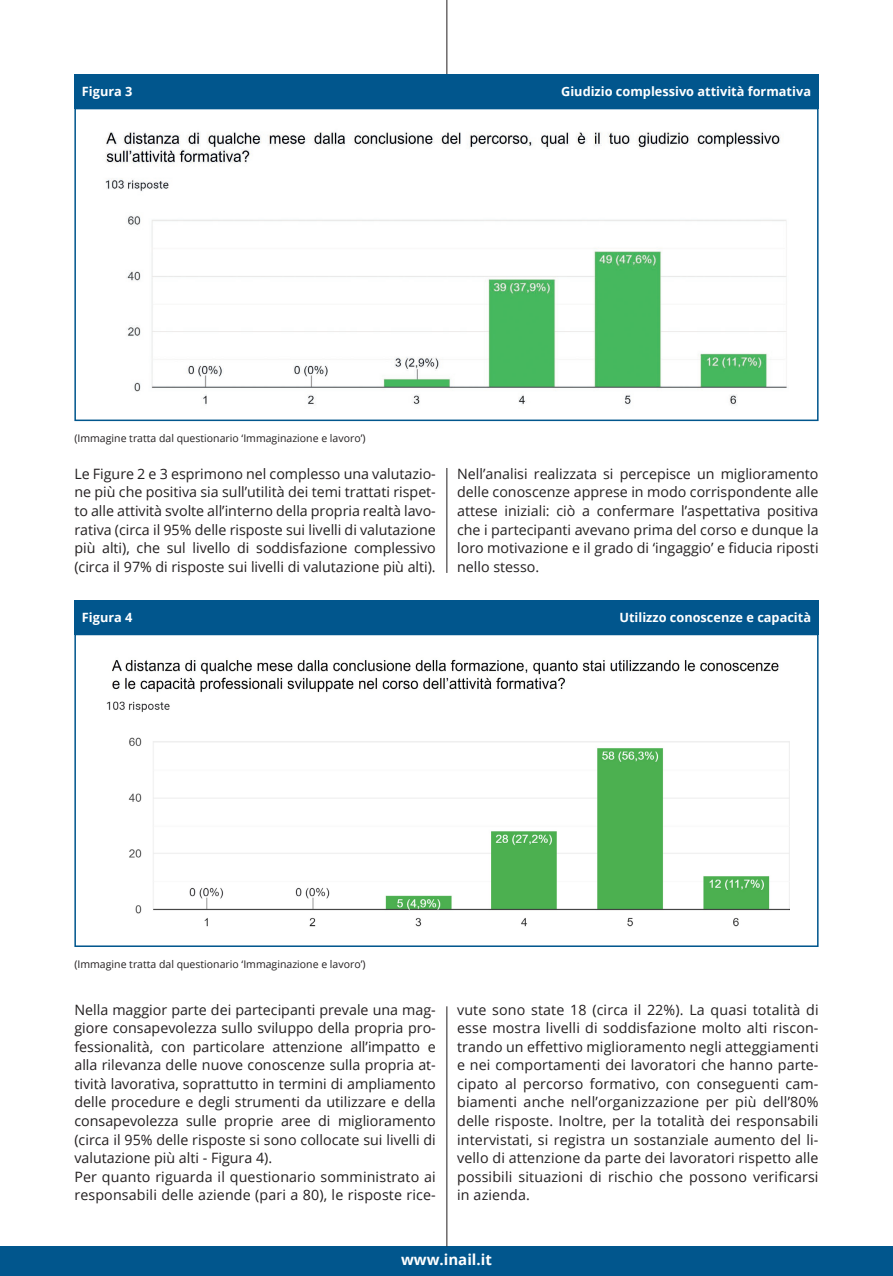
<style>
.page{position:relative;width:893px;height:1276px;background:#fff}
.page>*{position:absolute;margin:0;border:0;box-sizing:border-box;transform-origin:0 0}
.t1{font:700 15px "Open Sans";color:#fff}
.t2{font:14.25px/18.6px "Open Sans";color:#231f20;text-align:justify}
.t3{font:700 12.75px "Open Sans";color:#fff}
.t4{font:10.5px "Open Sans";color:#231f20}
</style>
<div class="page">
<div style="left:0;top:1246px;width:893px;height:30px;background:#01568d"></div>
<hr style="left:446px;top:0;width:1px;height:74px;background:#231f20">
<hr style="left:446px;top:468px;width:1px;height:105px;background:#231f20">
<hr style="left:446px;top:1006px;width:1px;height:240px;background:#231f20">
<div style="left:74px;top:74px;width:745px;height:34px;background:#01568d"></div>
<div style="left:74px;top:108px;width:745px;height:313px;border:2px solid #01568d"></div>
<img style="left:105px;top:132px;width:683px;height:273px">
<div style="left:74px;top:600px;width:745px;height:34px;background:#01568d"></div>
<div style="left:74px;top:634px;width:745px;height:313px;border:2px solid #01568d"></div>
<img style="left:106px;top:659px;width:683px;height:268px">
<p class="t3" style="left:82px;top:83px;width:52px">Figura 3</p>
<p class="t3" style="left:561px;top:83px;width:251px">Giudizio complessivo attività formativa</p>
<p class="t4" style="left:74px;top:431px;width:293px">(Immagine tratta dal questionario ‘Immaginazione e lavoro’)</p>
<p class="t2" style="left:74px;top:464px;width:363px">Le Figure 2 e 3 esprimono nel complesso una valutazio&shy;ne più che positiva sia sull’utilità dei temi trattati rispet&shy;to alle attività svolte all’interno della propria realtà lavo&shy;rativa (circa il 95% delle risposte sui livelli di valutazione più alti), che sul livello di soddisfazione complessivo (circa il 97% di risposte sui livelli di valutazione più alti).</p>
<p class="t2" style="left:457px;top:464px;width:363px">Nell’analisi realizzata si percepisce un miglioramento delle conoscenze apprese in modo corrispondente alle attese iniziali: ciò a confermare l’aspettativa positiva che i partecipanti avevano prima del corso e dunque la loro motivazione e il grado di ‘ingaggio’ e fiducia riposti nello stesso.</p>
<p class="t3" style="left:82px;top:608px;width:52px">Figura 4</p>
<p class="t3" style="left:619px;top:608px;width:193px">Utilizzo conoscenze e capacità</p>
<p class="t4" style="left:74px;top:956px;width:293px">(Immagine tratta dal questionario ‘Immaginazione e lavoro’)</p>
<p class="t2" style="left:74px;top:1000px;width:363px">Nella maggior parte dei partecipanti prevale una mag&shy;giore consapevolezza sullo sviluppo della propria pro&shy;fessionalità, con particolare attenzione all’impatto e alla rilevanza delle nuove conoscenze sulla propria at&shy;tività lavorativa, soprattutto in termini di ampliamento delle procedure e degli strumenti da utilizzare e della consapevolezza sulle proprie aree di miglioramento (circa il 95% delle risposte si sono collocate sui livelli di valutazione più alti - Figura 4).</p>
<p class="t2" style="left:74px;top:1166px;width:363px">Per quanto riguarda il questionario somministrato ai responsabili delle aziende (pari a 80), le risposte rice-</p>
<p class="t2" style="left:457px;top:1000px;width:363px">vute sono state 18 (circa il 22%). La quasi totalità di esse mostra livelli di soddisfazione molto alti riscon&shy;trando un effettivo miglioramento negli atteggiamenti e nei comportamenti dei lavoratori che hanno parte&shy;cipato al percorso formativo, con conseguenti cam&shy;biamenti anche nell’organizzazione per più dell’80% delle risposte. Inoltre, per la totalità dei responsabili intervistati, si registra un sostanziale aumento del li&shy;vello di attenzione da parte dei lavoratori rispetto alle possibili situazioni di rischio che possono verificarsi in azienda.</p>
<p class="t1" style="left:401px;top:1249px;width:92px">www.inail.it</p>
</div>
